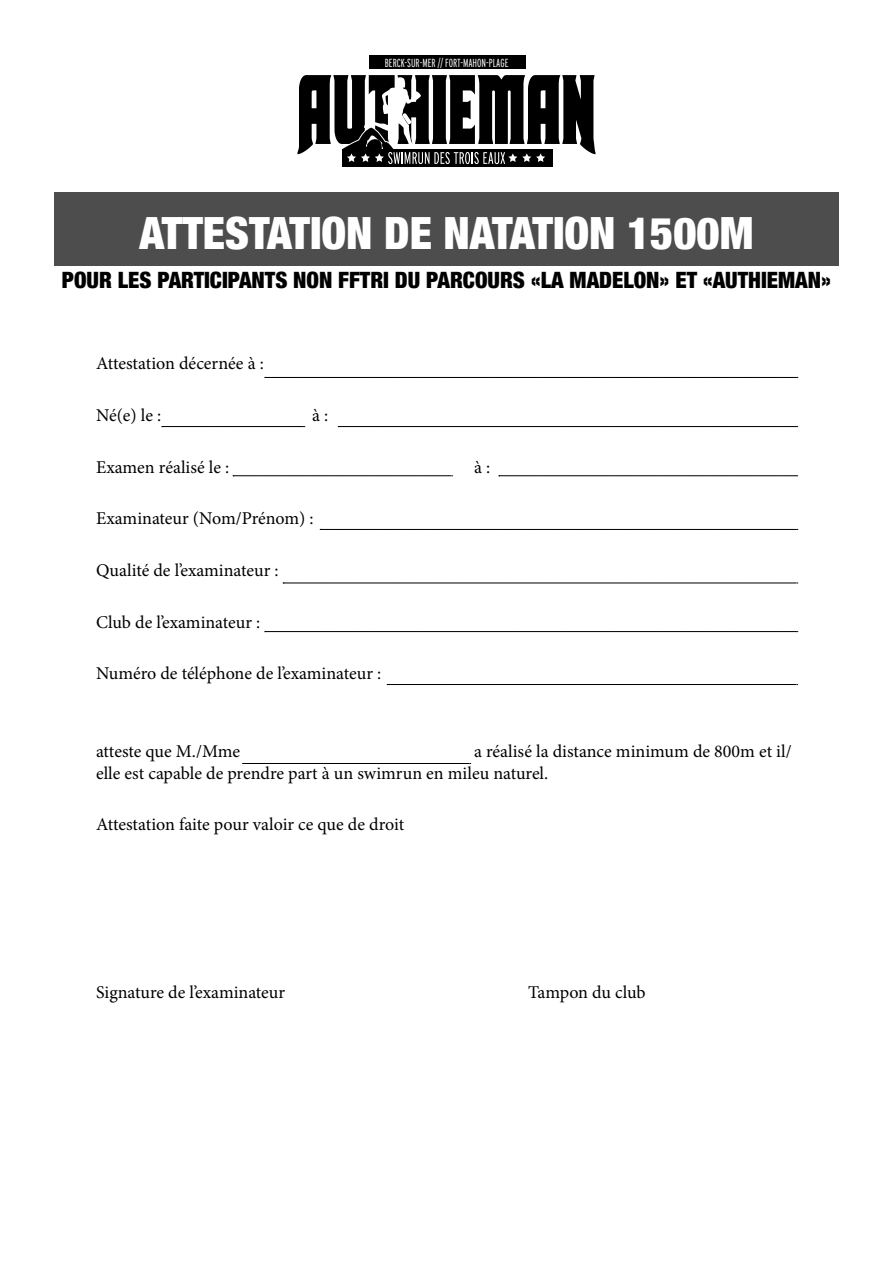
<style>
.page{position:relative;width:893px;height:1263px;background:#fff}
.page>*{position:absolute;margin:0;border:0;box-sizing:border-box;transform-origin:0 0}
.t1{font:900 condensed 44.4px "Helvetica Neue";color:#fff}
.t2{font:900 condensed 22.5px "Helvetica Neue";color:#000}
.t3{font:18px/21.6px "Minion Pro";color:#000}
.t4{font:300 extra-condensed 11.7px "Interstate";color:#fff}
</style>
<div class="page">
<div style="left:54px;top:192px;width:785px;height:74px;background:#4d4d4d"></div>
<svg style="left:265px;top:377px;width:533px;height:1px"></svg>
<svg style="left:162px;top:426px;width:143px;height:1px"></svg>
<svg style="left:338px;top:426px;width:460px;height:1px"></svg>
<svg style="left:233px;top:476px;width:220px;height:1px"></svg>
<svg style="left:499px;top:476px;width:299px;height:1px"></svg>
<svg style="left:320px;top:529px;width:478px;height:1px"></svg>
<svg style="left:283px;top:583px;width:515px;height:1px"></svg>
<svg style="left:265px;top:631px;width:533px;height:1px"></svg>
<svg style="left:387px;top:684px;width:411px;height:1px"></svg>
<svg style="left:243px;top:763px;width:228px;height:1px"></svg>
<div style="left:369px;top:56px;width:156px;height:13px;background:#000"></div>
<div style="left:342px;top:149px;width:210px;height:18px;background:#000"></div>
<svg style="left:297px;top:75px;width:299px;height:89px"></svg>
<p class="t4" style="left:385px;top:56px;width:125px">BERCK-SUR-MER // FORT-MAHON-PLAGE</p>
<h1 class="t1" style="left:140px;top:196px;width:615px">ATTESTATION DE NATATION 1500M</h1>
<p class="t2" style="left:62px;top:261px;width:771px">POUR LES PARTICIPANTS NON FFTRI DU PARCOURS «LA MADELON» ET «AUTHIEMAN»</p>
<p class="t3" style="left:96px;top:353px;width:169px">Attestation décernée à :</p>
<p class="t3" style="left:96px;top:404px;width:67px">Né(e) le :</p>
<p class="t3" style="left:312px;top:404px;width:18px">à :</p>
<p class="t3" style="left:96px;top:456px;width:135px">Examen réalisé le :</p>
<p class="t3" style="left:474px;top:456px;width:18px">à :</p>
<p class="t3" style="left:96px;top:508px;width:219px">Examinateur (Nom/Prénom) :</p>
<p class="t3" style="left:96px;top:560px;width:184px">Qualité de l’examinateur :</p>
<p class="t3" style="left:96px;top:611px;width:166px">Club de l’examinateur :</p>
<p class="t3" style="left:96px;top:663px;width:287px">Numéro de téléphone de l’examinateur :</p>
<p class="t3" style="left:96px;top:740px;width:697px;text-indent:378px">a réalisé la distance minimum de 800m et il/ elle est capable de prendre part à un swimrun en mileu naturel.</p>
<p class="t3" style="left:96px;top:814px;width:310px">Attestation faite pour valoir ce que de droit</p>
<p class="t3" style="left:96px;top:740px;width:146px">atteste que M./Mme</p>
<p class="t3" style="left:96px;top:981px;width:191px">Signature de l’examinateur</p>
<p class="t3" style="left:528px;top:981px;width:119px">Tampon du club</p>
</div>
